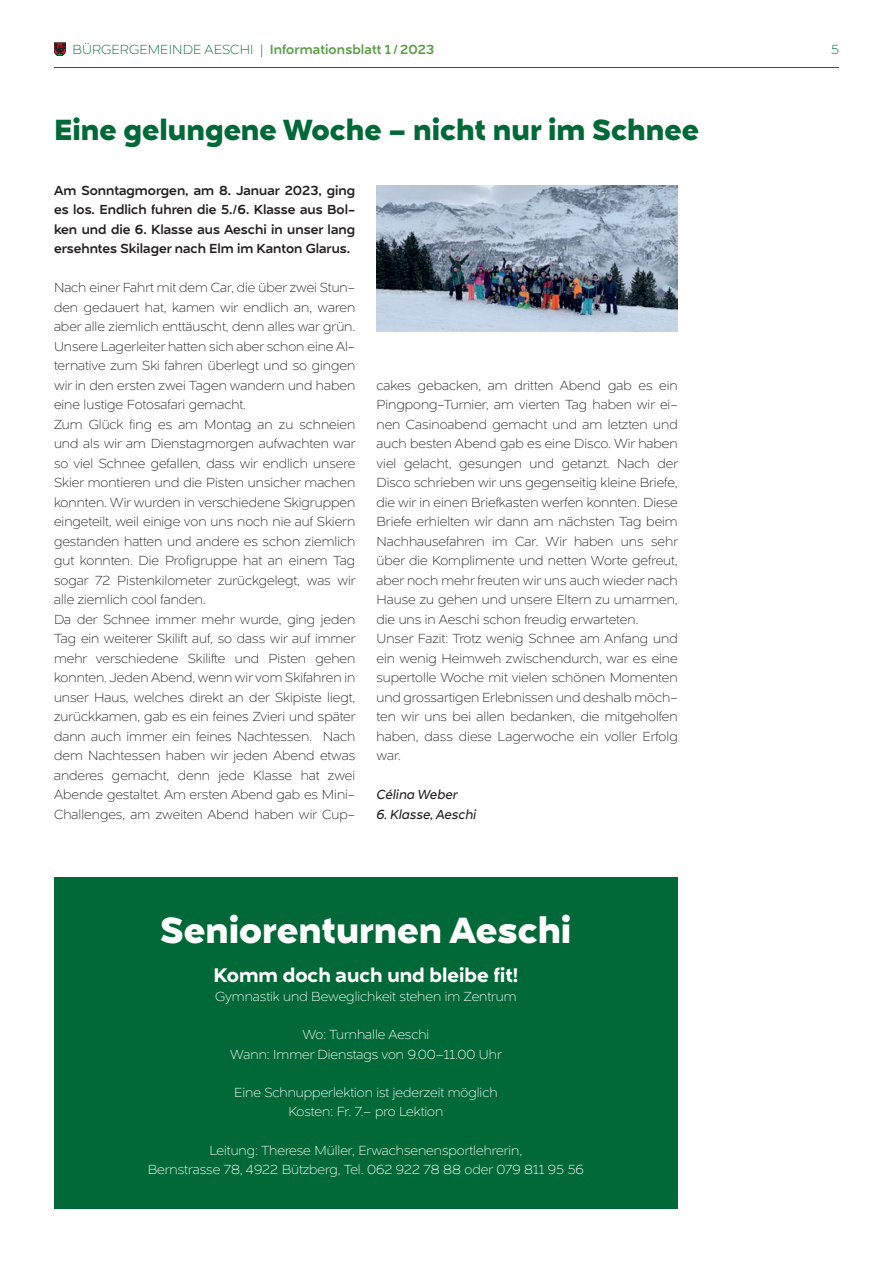
<style>
.page{position:relative;width:893px;height:1263px;background:#fff}
.page>*{position:absolute;margin:0;border:0;box-sizing:border-box;transform-origin:0 0}
.t1{font:700 37.5px "Naste";color:#fff}
.t2{font:700 30px "Naste";color:#006937}
.t3{font:600 20.25px "Naste";color:#fff}
.t4{font:200 13.5px/19.5px "Naste";color:#231f20}
.t5{font:200 13.5px/19.2px "Naste";color:#fff;text-align:center}
.t6{font:500 13.5px/19.5px "Naste";color:#231f20;text-align:justify}
.t7{font:500 13.5px "Naste";letter-spacing:.01em;color:#5a9d44}
.t8{font:italic 13.5px "Naste";color:#231f20}
.t9{font:200 13.5px "Naste";color:#006937}
.s1{font-weight:200;color:#006937}
</style>
<div class="page">
<svg style="left:54px;top:43px;width:12px;height:13px"></svg>
<hr style="left:54px;top:67px;width:785px;height:1px;background:#006937">
<img style="left:376px;top:185px;width:302px;height:146px">
<div style="left:54px;top:877px;width:624px;height:332px;background:#006937"></div>
<p class="t7" style="left:72px;top:40px;width:363px"><span class="s1">BÜRGERGEMEINDE AESCHI |</span> Informationsblatt 1 /2023</p>
<p class="t9" style="left:831px;top:41px;width:9px">5</p>
<h2 class="t2" style="left:54px;top:106px;width:646px">Eine gelungene Woche – nicht nur im Schnee</h2>
<p class="t6" style="left:54px;top:180px;width:303px">Am Sonntagmorgen, am 8. Januar 2023, ging es los. Endlich fuhren die 5./6. Klasse aus Bol&shy;ken und die 6. Klasse aus Aeschi in unser lang ersehntes Skilager nach Elm im Kanton Glarus.</p>
<p class="t4" style="left:54px;top:278px;width:303px">Nach einer Fahrt mit dem Car, die über zwei Stun&shy;den gedauert hat, kamen wir endlich an, waren aber alle ziemlich enttäuscht, denn alles war grün.<br>Unsere Lagerleiter hatten sich aber schon eine Al&shy;ternative zum Ski fahren überlegt und so gingen wir in den ersten zwei Tagen wandern und haben eine lustige Fotosafari gemacht.<br>Zum Glück fing es am Montag an zu schneien und als wir am Dienstagmorgen aufwachten war so viel Schnee gefallen, dass wir endlich unsere Skier montieren und die Pisten unsicher machen konnten. Wir wurden in verschiedene Skigruppen eingeteilt, weil einige von uns noch nie auf Skiern gestanden hatten und andere es schon ziemlich gut konnten. Die Profigruppe hat an einem Tag sogar 72 Pistenkilometer zurückgelegt, was wir alle ziemlich cool fanden.<br>Da der Schnee immer mehr wurde, ging jeden Tag ein weiterer Skilift auf, so dass wir auf immer mehr verschiedene Skilifte und Pisten gehen konnten. Jeden Abend, wenn wir vom Skifahren in unser Haus, welches direkt an der Skipiste liegt, zurückkamen, gab es ein feines Zvieri und später dann auch immer ein feines Nachtessen. Nach dem Nachtessen haben wir jeden Abend etwas anderes gemacht, denn jede Klasse hat zwei Abende gestaltet. Am ersten Abend gab es Mini-Challenges, am zweiten Abend haben wir Cup-</p>
<p class="t4" style="left:376px;top:375px;width:303px">cakes gebacken, am dritten Abend gab es ein Pingpong-Turnier, am vierten Tag haben wir ei&shy;nen Casinoabend gemacht und am letzten und auch besten Abend gab es eine Disco. Wir haben viel gelacht, gesungen und getanzt. Nach der Disco schrieben wir uns gegenseitig kleine Briefe, die wir in einen Briefkasten werfen konnten. Diese Briefe erhielten wir dann am nächsten Tag beim Nachhausefahren im Car. Wir haben uns sehr über die Komplimente und netten Worte gefreut, aber noch mehr freuten wir uns auch wieder nach Hause zu gehen und unsere Eltern zu umarmen, die uns in Aeschi schon freudig erwarteten.<br>Unser Fazit: Trotz wenig Schnee am Anfang und ein wenig Heimweh zwischendurch, war es eine supertolle Woche mit vielen schönen Momenten und grossartigen Erlebnissen und deshalb möch&shy;ten wir uns bei allen bedanken, die mitgeholfen haben, dass diese Lagerwoche ein voller Erfolg war.</p>
<p class="t8" style="left:376px;top:786px;width:83px">Célina Weber</p>
<p class="t8" style="left:376px;top:805px;width:101px">6. Klasse, Aeschi</p>
<h1 class="t1" style="left:160px;top:901px;width:413px">Seniorenturnen Aeschi</h1>
<h3 class="t3" style="left:213px;top:959px;width:306px">Komm doch auch und bleibe fit!</h3>
<p class="t5" style="left:215px;top:986px;width:303px">Gymnastik und Beweglichkeit stehen im Zentrum</p>
<p class="t5" style="left:230px;top:1025px;width:273px">Wo: Turnhalle Aeschi<br>Wann: Immer Dienstags von 9.00–11.00 Uhr</p>
<p class="t5" style="left:234px;top:1082px;width:265px">Eine Schnupperlektion ist jederzeit möglich<br>Kosten: Fr. 7.– pro Lektion</p>
<p class="t5" style="left:148px;top:1140px;width:437px">Leitung: Therese Müller, Erwachsenensportlehrerin,<br>Bernstrasse 78, 4922 Bützberg, Tel. 062 922 78 88 oder 079 811 95 56</p>
</div>
